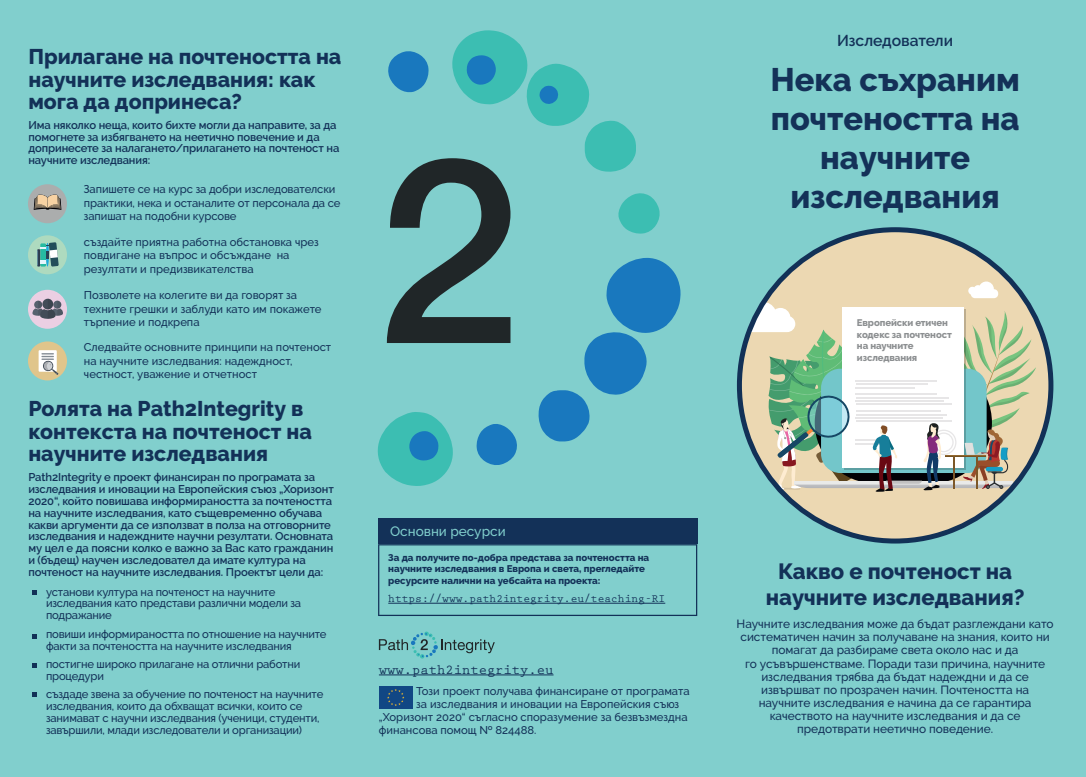
<style>
.page{position:relative;width:1086px;height:777px;background:#fff}
.page>*{position:absolute;margin:0;border:0;box-sizing:border-box;transform-origin:0 0}
.t1{font:800 32.5px/39px "Raleway";color:#143158;text-align:center}
.t2{font:800 22px/26.4px "Raleway";color:#133158;text-align:center}
.t3{font:800 21.25px/22.5px "Raleway";color:#133158}
.t4{font:600 15.75px "Raleway";letter-spacing:-.005em;color:#133158}
.t5{font:700 13.88px "Prestige Elite Std";color:#133158}
.t6{font:500 13.62px "Raleway";color:#81cfcd}
.t7{font:500 11.88px/13.1px "Raleway";letter-spacing:-.005em;color:#133158;text-align:center}
.t8{font:500 11.25px/13.5px "Raleway";letter-spacing:-.01em;color:#133158}
.t9{font:600 11.25px/11.9px "Raleway";letter-spacing:-.01em;color:#133158}
.t10{font:700 11.25px "Prestige Elite Std";color:#133158}
.t11{font:800 9.62px/11.6px "Raleway";color:#133158}
.t12{font:800 9.5px/11.5px "Raleway";letter-spacing:-.01em;color:#8c8f91}
</style>
<div class="page">
<div style="left:0;top:0;width:1085px;height:777px;background:#81cfcd"></div>
<div style="left:379px;top:686px;width:33px;height:23px;background:#114784"></div>
<svg style="left:387px;top:689px;width:17px;height:17px"></svg>
<hr style="left:379px;top:674px;width:174px;height:1px;background:#133158">
<svg style="left:379px;top:631px;width:115px;height:27px"></svg>
<svg style="left:377px;top:30px;width:303px;height:456px"></svg>
<div style="left:378px;top:518px;width:319px;height:26px;background:#133158"></div>
<svg style="left:378px;top:544px;width:319px;height:72px"></svg>
<hr style="left:388px;top:603px;width:277px;height:1px;background:#133158">
<div style="left:28px;top:290px;width:39px;height:39px;background:#ebcfe3;border-radius:50%"></div>
<svg style="left:32px;top:299px;width:31px;height:20px"></svg>
<div style="left:28px;top:184px;width:39px;height:39px;background:#abadad;border-radius:50%"></div>
<svg style="left:34px;top:195px;width:27px;height:15px"></svg>
<div style="left:28px;top:341px;width:39px;height:39px;background:#e0c58b;border-radius:50%"></div>
<div style="left:39px;top:350px;width:18px;height:22px;background:#fff"></div>
<svg style="left:41px;top:353px;width:17px;height:22px"></svg>
<div style="left:28px;top:235px;width:39px;height:39px;background:#aedabf;border-radius:50%"></div>
<hr style="left:37px;top:249px;width:3px;height:17px;background:#2c3c4f">
<svg style="left:38px;top:242px;width:21px;height:25px"></svg>
<svg style="left:32px;top:591px;width:4px;height:4px"></svg>
<svg style="left:32px;top:634px;width:4px;height:4px"></svg>
<svg style="left:32px;top:663px;width:4px;height:4px"></svg>
<svg style="left:32px;top:693px;width:4px;height:4px"></svg>
<svg style="left:736px;top:227px;width:316px;height:316px"></svg>
<h3 class="t3" style="left:28px;top:46px;width:314px">Прилагане на почтеността на научните изследвания: как мога да допринеса?</h3>
<p class="t9" style="left:28px;top:119px;width:312px">Има няколко неща, които бихте могли да направите, за да помогнете за избягването на неетично повечение и да допринесете за налагането/прилагането на почтеност на научните изследвания:</p>
<p class="t8" style="left:84px;top:182px;width:258px">Запишете се на курс за добри изследователски практики, нека и останалите от персонала да се запишат на подобни курсове</p>
<p class="t8" style="left:84px;top:235px;width:236px">създайте приятна работна обстановка чрез повдигане на въпрос и обсъждане на резултати и предизвикателства</p>
<p class="t8" style="left:84px;top:289px;width:239px">Позволете на колегите ви да говорят за техните грешки и заблуди като им покажете търпение и подкрепа</p>
<p class="t8" style="left:84px;top:341px;width:249px">Следвайте основните принципи на почтеност на научните изследвания: надеждност, честност, уважение и отчетност</p>
<h3 class="t3" style="left:28px;top:398px;width:285px">Ролята на Path2Integrity в контекста на почтеност на научните изследвания</h3>
<p class="t9" style="left:28px;top:471px;width:307px">Path2Integrity е проект финансиран по програмата за изследвания и иновации на Европейския съюз „Хоризонт 2020“, който повишава информираността за почтеността на научните изследвания, като същевременно обучава какви аргументи да се използват в полза на отговорните изследвания и надеждните научни резултати. Основната му цел е да поясни колко е важно за Вас като гражданин и (бъдещ) научен изследовател да имате култура на почтеност на научните изследвания. Проектът цели да:</p>
<p class="t8" style="left:46px;top:585px;width:256px;line-height:11.9px">установи култура на почтеност на научните изследвания като представи различни модели за подражание</p>
<p class="t8" style="left:46px;top:628px;width:282px;line-height:11.9px">повиши информираността по отношение на научните факти за почтеността на научните изследвания</p>
<p class="t8" style="left:46px;top:658px;width:256px;line-height:11.9px">постигне широко прилагане на отлични работни процедури</p>
<p class="t8" style="left:46px;top:688px;width:279px;line-height:11.9px">създаде звена за обучение по почтеност на научните изследвания, които да обхващат всички, които се занимават с научни изследвания (ученици, студенти, завършили, млади изследователи и организации)</p>
<p class="t6" style="left:390px;top:523px;width:117px">Основни ресурси</p>
<p class="t11" style="left:388px;top:551px;width:262px">За да получите по-добра представа за почтеността на научните изследвания в Европа и света, прегледайте ресурсите налични на уебсайта на проекта:</p>
<p class="t10" style="left:388px;top:592px;width:278px">https://www.path2integrity.eu/teaching-RI</p>
<p class="t5" style="left:379px;top:662px;width:176px">www.path2integrity.eu</p>
<p class="t8" style="left:416px;top:684px;width:275px">Този проект получава финансиране от програмата</p>
<p class="t8" style="left:416px;top:697px;width:264px">за изследвания и иновации на Европейския съюз</p>
<p class="t8" style="left:379px;top:710px;width:310px">„Хоризонт 2020“ съгласно споразумение за безвъзмездна</p>
<p class="t8" style="left:379px;top:723px;width:159px">финансова помощ № 824488.</p>
<h3 class="t4" style="left:836px;top:31px;width:118px">Изследователи</h3>
<h1 class="t1" style="left:770px;top:60px;width:251px">Нека съхраним почтеността на научните изследвания</h1>
<p class="t12" style="left:856px;top:317px;width:96px">Европейски етичен кодекс за почтеност на научните изследвания</p>
<h2 class="t2" style="left:765px;top:558px;width:260px">Какво е почтеност на научните изследвания?</h2>
<p class="t7" style="left:736px;top:617px;width:318px">Научните изследвания може да бъдат разглеждани като систематичен начин за получаване на знания, които ни помагат да разбираме света около нас и да<br>го усъвършенстваме. Поради тази причина, научните изследвания трябва да бъдат надеждни и да се извършват по прозрачен начин. Почтеността на научните изследвания е начина да се гарантира качеството на научните изследвания и да се предотврати неетично поведение.</p>
</div>
